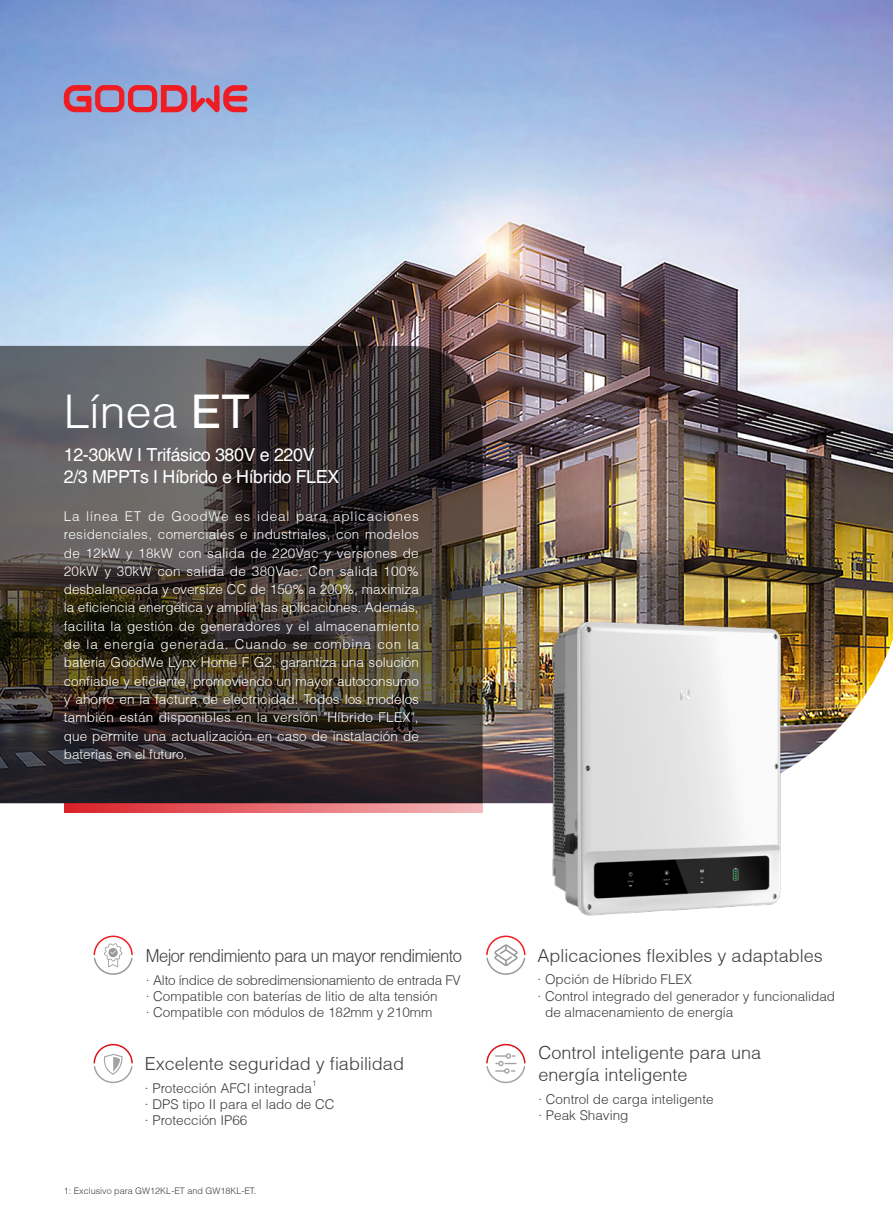
<style>
.page{position:relative;width:893px;height:1212px;background:#fff}
.page>*{position:absolute;margin:0;border:0;box-sizing:border-box;transform-origin:0 0}
.t1{font:300 46.5px "Helvetica";color:#fff}
.t2{font:300 18px/21.6px "Helvetica";color:#3e3e3f}
.t3{font:18px "Helvetica";letter-spacing:-.02em;color:#fff}
.t4{font:300 18px "Helvetica";letter-spacing:-.03em;color:#3e3e3f;scale:.92 1}
.t5{font:300 13.5px/18.3px "Helvetica";letter-spacing:.005em;color:#fff;text-align:justify}
.t6{font:300 13.5px/16.2px "Helvetica";color:#3e3e3f}
.t7{font:300 13.5px "Helvetica";letter-spacing:-.02em;color:#3e3e3f}
.t8{font:300 9px "Helvetica";color:#3e3e3f}
.t9{font:300 7.8px "Helvetica";color:#3e3e3f}
.s1{font-weight:400}
</style>
<div class="page">
<img style="left:0;top:0;width:893px;height:803px">
<svg style="left:64px;top:85px;width:183px;height:27px;background:#c1637d"></svg>
<img style="left:538px;top:622px;width:266px;height:294px">
<svg style="left:64px;top:803px;width:419px;height:9px;background:#e26a6f"></svg>
<svg style="left:0;top:346px;width:483px;height:457px;background:#413b36"></svg>
<svg style="left:486px;top:935px;width:40px;height:40px"></svg>
<svg style="left:486px;top:1043px;width:40px;height:41px"></svg>
<svg style="left:93px;top:1043px;width:40px;height:41px"></svg>
<svg style="left:93px;top:935px;width:40px;height:40px"></svg>
<p class="t1" style="left:64px;top:383px;width:188px">Línea <span class="s1">ET</span></p>
<p class="t3" style="left:64px;top:444px;width:252px">12-30kW I Trifásico 380V e 220V</p>
<p class="t3" style="left:64px;top:467px;width:277px">2/3 MPPTs I Híbrido e Híbrido FLEX</p>
<p class="t5" style="left:64px;top:507px;width:357px">La línea ET de GoodWe es ideal para aplicaciones residenciales, comerciales e industriales, con modelos de 12kW y 18kW con salida de 220Vac y versiones de 20kW y 30kW con salida de 380Vac. Con salida 100% desbalanceada y oversize CC de 150% a 200%, maximiza la eficiencia energética y amplía las aplicaciones. Además, facilita la gestión de generadores y el almacenamiento de la energía generada. Cuando se combina con la batería GoodWe Lynx Home F G2, garantiza una solución confiable y eficiente, promoviendo un mayor autoconsumo y ahorro en la factura de electricidad. Todos los modelos también están disponibles en la versión "Híbrido FLEX", que permite una actualización en caso de instalación de baterías en el futuro.</p>
<p class="t4" style="left:146px;top:944px;width:345px">Mejor rendimiento para un mayor rendimiento</p>
<p class="t7" style="left:146px;top:971px;width:317px">· Alto índice de sobredimensionamiento de entrada FV</p>
<p class="t6" style="left:146px;top:988px;width:293px">· Compatible con baterías de litio de alta tensión</p>
<p class="t6" style="left:146px;top:1004px;width:288px">· Compatible con módulos de 182mm y 210mm</p>
<p class="t2" style="left:145px;top:1052px;width:261px">Excelente seguridad y fiabilidad</p>
<p class="t6" style="left:145px;top:1079px;width:169px">· Protección AFCI integrada</p>
<p class="t9" style="left:312px;top:1078px;width:6px">1</p>
<p class="t6" style="left:145px;top:1096px;width:191px">· DPS tipo II para el lado de CC</p>
<p class="t6" style="left:145px;top:1112px;width:104px">· Protección IP66</p>
<p class="t8" style="left:64px;top:1185px;width:194px">1: Exclusivo para GW12KL-ET and GW18KL-ET.</p>
<p class="t2" style="left:538px;top:944px;width:287px">Aplicaciones flexibles y adaptables</p>
<p class="t6" style="left:538px;top:971px;width:156px">· Opción de Híbrido FLEX</p>
<p class="t6" style="left:545px;top:987px;width:292px;text-indent:-8px">· Control integrado del generador y funcionalidad de almacenamiento de energía</p>
<p class="t2" style="left:538px;top:1042px;width:224px">Control inteligente para una energía inteligente</p>
<p class="t6" style="left:538px;top:1090px;width:177px">· Control de carga inteligente</p>
<p class="t6" style="left:538px;top:1107px;width:92px">· Peak Shaving</p>
</div>
